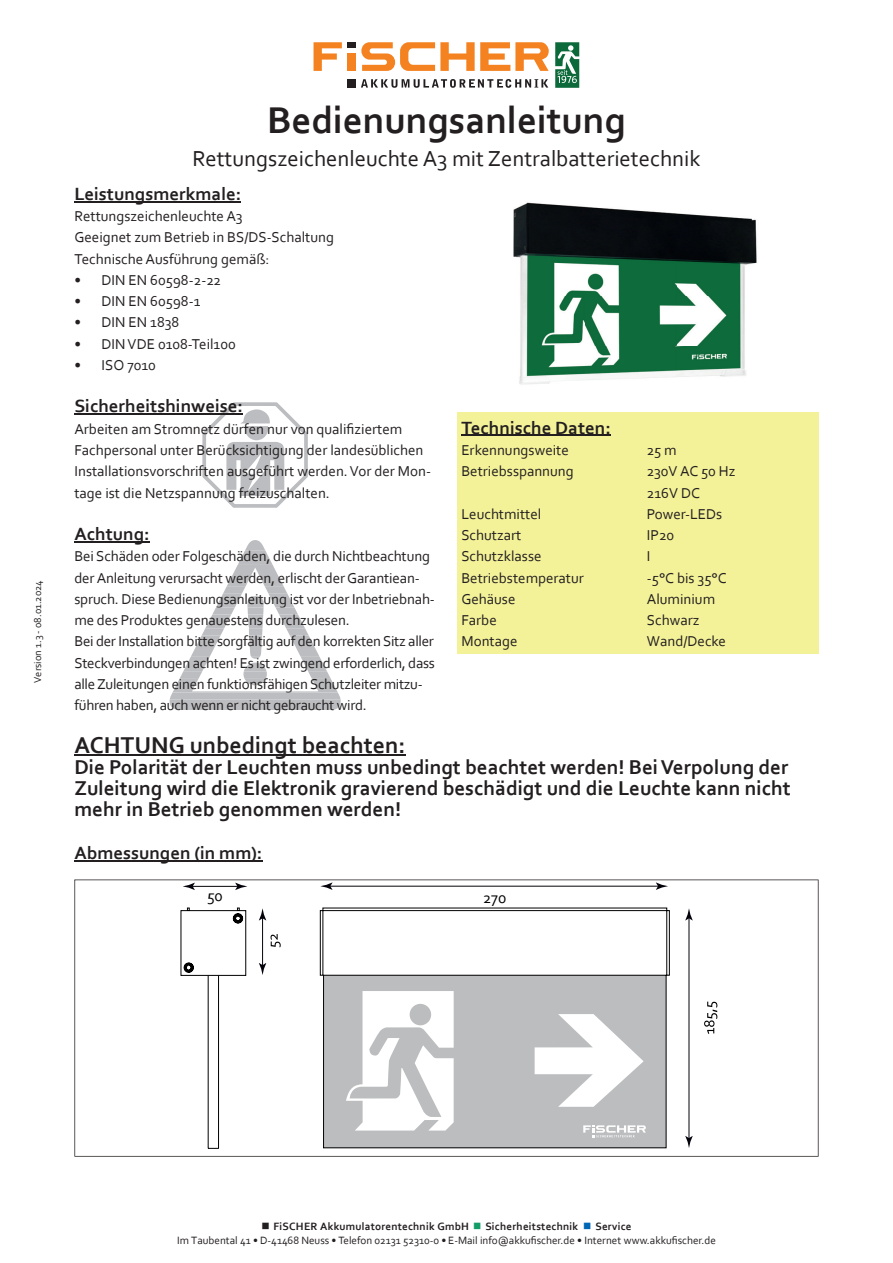
<style>
.page{position:relative;width:893px;height:1263px;background:#fff}
.page>*{position:absolute;margin:0;border:0;box-sizing:border-box;transform-origin:0 0}
.t1{font:700 39px "Corbel";color:#231f20}
.t2{font:700 24px "Corbel";color:#231f20}
.t3{font:22.8px "Corbel";color:#231f20}
.t4{font:700 21px/21.3px "Corbel";color:#231f20;text-align:justify}
.t5{font:700 18.6px "Corbel";color:#231f20}
.t6{font:16.05px "Corbel";color:#000001}
.t7{font:15px/21.3px "Corbel";color:#231f20}
.t8{font:15px/21.3px "Corbel";letter-spacing:-.02em;color:#231f20}
.t9{font:11.1px/14.2px "Corbel";color:#231f20;text-align:center}
.t10{font:10.5px "Corbel";color:#231f20}
.s1{font-weight:700}
.s2{color:#139d66}
.s3{color:#0166b3}
</style>
<div class="page">
<div style="left:347px;top:42px;width:9px;height:6px;background:#231f20"></div>
<svg style="left:314px;top:42px;width:28px;height:29px"></svg>
<div style="left:347px;top:53px;width:9px;height:18px;background:#f58220"></div>
<svg style="left:361px;top:42px;width:188px;height:29px"></svg>
<div style="left:347px;top:79px;width:9px;height:9px;background:#231f20"></div>
<svg style="left:361px;top:79px;width:187px;height:9px"></svg>
<svg style="left:555px;top:42px;width:24px;height:46px"></svg>
<svg style="left:202px;top:402px;width:106px;height:106px"></svg>
<hr style="left:74px;top:201px;width:167px;height:1px;background:#231f20">
<hr style="left:74px;top:414px;width:169px;height:1px;background:#231f20">
<div style="left:457px;top:412px;width:362px;height:241px;background:#f4f299"></div>
<hr style="left:461px;top:435px;width:150px;height:1px;background:#231f20">
<hr style="left:74px;top:754px;width:332px;height:2px;background:#231f20">
<hr style="left:74px;top:860px;width:188px;height:1px;background:#231f20">
<hr style="left:74px;top:541px;width:76px;height:1px;background:#231f20">
<svg style="left:170px;top:540px;width:171px;height:170px"></svg>
<svg style="left:74px;top:879px;width:745px;height:278px"></svg>
<img style="left:513px;top:202px;width:244px;height:183px">
<p class="t10" style="left:31px;top:682px;width:104px;rotate:-90deg">Version 1.3 - 08.01.2024</p>
<h1 class="t1" style="left:267px;top:96px;width:360px">Bedienungsanleitung</h1>
<h3 class="t3" style="left:192px;top:144px;width:510px">Rettungszeichenleuchte A3 mit Zentralbatterietechnik</h3>
<p class="t5" style="left:74px;top:182px;width:168px">Leistungsmerkmale:</p>
<p class="t7" style="left:74px;top:205px;width:261px">Rettungszeichenleuchte A3<br>Geeignet zum Betrieb in BS/DS-Schaltung<br>Technische Ausführung gemäß:</p>
<p class="t7" style="left:74px;top:269px;width:148px">• DIN EN 60598-2-22</p>
<p class="t7" style="left:74px;top:290px;width:127px">• DIN EN 60598-1</p>
<p class="t7" style="left:74px;top:311px;width:106px">• DIN EN 1838</p>
<p class="t7" style="left:74px;top:333px;width:163px">• DIN VDE 0108-Teil100</p>
<p class="t7" style="left:74px;top:354px;width:83px">• ISO 7010</p>
<p class="t5" style="left:74px;top:395px;width:170px">Sicherheitshinweise:</p>
<p class="t7" style="left:74px;top:418px;width:358px">Arbeiten am Stromnetz dürfen nur von qualifiziertem Fachpersonal unter Berücksichtigung der landesüblichen Installationsvorschriften ausgeführt werden. Vor der Mon&shy;tage ist die Netzspannung freizuschalten.</p>
<p class="t5" style="left:461px;top:416px;width:151px">Technische Daten:</p>
<p class="t7" style="left:461px;top:439px;width:114px">Erkennungsweite<br>Betriebsspannung</p>
<p class="t7" style="left:461px;top:503px;width:124px">Leuchtmittel<br>Schutzart<br>Schutzklasse<br>Betriebstemperatur<br>Gehäuse<br>Farbe<br>Montage</p>
<p class="t5" style="left:74px;top:522px;width:77px">Achtung:</p>
<p class="t7" style="left:74px;top:545px;width:357px">Bei Schäden oder Folgeschäden, die durch Nichtbeachtung der Anleitung verursacht werden, erlischt der Garantiean-</p>
<p class="t8" style="left:74px;top:588px;width:362px">spruch. Diese Bedienungsanleitung ist vor der Inbetriebnah&shy;me des Produktes genauestens durchzulesen.<br>Bei der Installation bitte sorgfältig auf den korrekten Sitz aller Steckverbindungen achten! Es ist zwingend erforderlich, dass alle Zuleitungen einen funktionsfähigen Schutzleiter mitzu-</p>
<p class="t8" style="left:74px;top:694px;width:294px">führen haben, auch wenn er nicht gebraucht wird.</p>
<p class="t7" style="left:647px;top:439px;width:90px">25 m<br>230V AC 50 Hz<br>216V DC<br>Power-LEDs<br>IP20<br>I<br>-5°C bis 35°C<br>Aluminium<br>Schwarz<br>Wand/Decke</p>
<h2 class="t2" style="left:74px;top:730px;width:333px">ACHTUNG unbedingt beachten:</h2>
<h3 class="t4" style="left:74px;top:756px;width:718px">Die Polarität der Leuchten muss unbedingt beachtet werden! Bei Verpolung der Zuleitung wird die Elektronik gravierend beschädigt und die Leuchte kann nicht mehr in Betrieb genommen werden!</h3>
<p class="t5" style="left:74px;top:841px;width:190px">Abmessungen (in mm):</p>
<p class="t6" style="left:207px;top:886px;width:17px">50</p>
<p class="t6" style="left:483px;top:887px;width:25px">270</p>
<p class="t9" style="left:177px;top:1218px;width:540px">■ <span class="s1">FiSCHER Akkumulatorentechnik GmbH</span> <span class="s2">■</span> <span class="s1">Sicherheitstechnik</span> <span class="s3">■</span> <span class="s1">Service<br></span>Im Taubental 41 • D-41468 Neuss • Telefon 02131 52310-0 • E-Mail info@akkufischer.de • Internet www.akkufischer.de</p>
</div>
